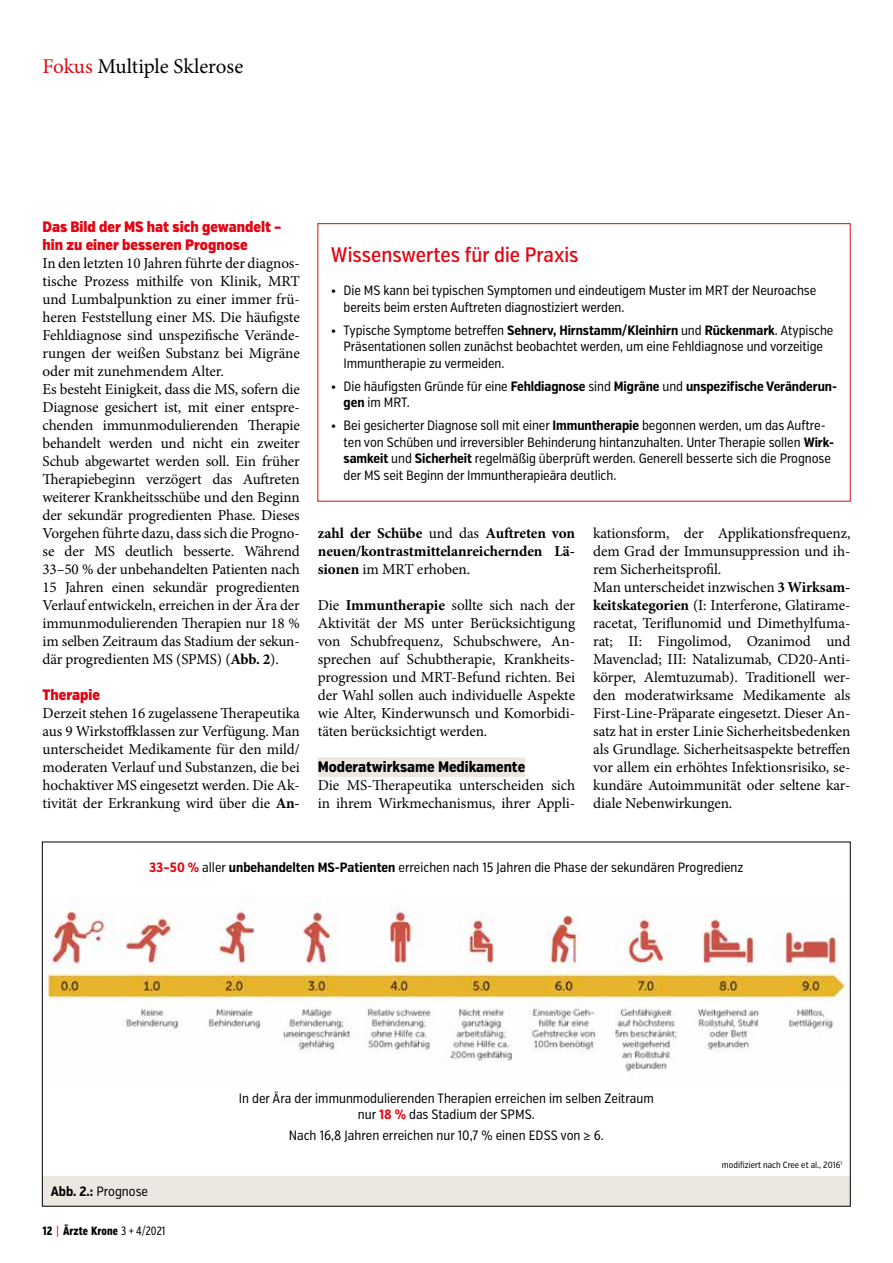
<style>
.page{position:relative;width:893px;height:1263px;background:#fff}
.page>*{position:absolute;margin:0;border:0;box-sizing:border-box;transform-origin:0 0}
.t1{font:500 21px "Verb Ex Cond";color:#e30613}
.t2{font:21px "Minion Pro";letter-spacing:-.005em;color:#000}
.t3{font:15.15px/18px "Minion Pro";letter-spacing:-.01em;color:#000}
.t4{font:700 15.15px/18px "Minion Pro";letter-spacing:-.01em;color:#000;text-align:justify}
.t5{font:900 15.15px/18px "Verb Ex Cond";color:#e30613}
.t6{font:800 15.15px "Verb Ex Cond";color:#000}
.t7{font:13.5px/16.5px "Verb Ex Cond";letter-spacing:-.005em;color:#000}
.t8{font:700 13.5px/16.5px "Verb Ex Cond";letter-spacing:-.005em;color:#000}
.t9{font:800 12px "Verb Comp";color:#000}
.t10{font:9px "Verb Ex Cond";color:#000}
.s1{color:#e30613}
.s2{font-weight:700}
.s3{font-weight:400}
.s4{font-weight:700;color:#e30613}
.s5{font-family:"Lucida Grande";font-weight:400;color:#e30613}
</style>
<div class="page">
<div style="left:318px;top:757px;width:207px;height:20px;background:#ece7e1"></div>
<div style="left:318px;top:223px;width:532px;height:278px;border:1px solid #e30613"></div>
<div style="left:42px;top:1176px;width:808px;height:30px;background:#ece7e1"></div>
<img style="left:45px;top:906px;width:803px;height:166px">
<h1 class="t2" style="left:43px;top:52px;width:202px"><span class="s1">Fokus</span> Multiple Sklerose</h1>
<p class="t5" style="left:43px;top:218px;width:240px">Das Bild der MS hat sich gewandelt – hin zu einer besseren Prognose</p>
<p class="t3" style="left:43px;top:255px;width:259px">In den letzten 10 Jahren führte der diagnos&shy;tische Prozess mithilfe von Klinik, MRT und Lumbalpunktion zu einer immer frü&shy;heren Feststellung einer MS. Die häufigste Fehldiagnose sind unspezifische Verände&shy;rungen der weißen Substanz bei Migräne oder mit zunehmendem Alter.<br>Es besteht Einigkeit, dass die MS, sofern die Diagnose gesichert ist, mit einer entspre&shy;chenden immunmodulierenden Therapie behandelt werden und nicht ein zweiter Schub abgewartet werden soll. Ein früher Therapiebeginn verzögert das Auftreten weiterer Krankheitsschübe und den Beginn der sekundär progredienten Phase. Dieses Vorgehen führte dazu, dass sich die Progno&shy;se der MS deutlich besserte. Während 33–50 % der unbehandelten Patienten nach 15 Jahren einen sekundär progredienten Verlauf entwickeln, erreichen in der Ära der immunmodulierenden Therapien nur 18 % im selben Zeitraum das Stadium der sekun&shy;där progredienten MS (SPMS) (<span class="s2">Abb. 2</span>).</p>
<p class="t5" style="left:43px;top:686px;width:59px">Therapie</p>
<p class="t3" style="left:43px;top:705px;width:259px;text-align:justify">Derzeit stehen 16 zugelassene Therapeutika aus 9 Wirkstoffklassen zur Verfügung. Man unterscheidet Medikamente für den mild/ moderaten Verlauf und Substanzen, die bei hochaktiver MS eingesetzt werden. Die Ak&shy;tivität der Erkrankung wird über die <span class="s2">An-</span></p>
<h1 class="t1" style="left:331px;top:242px;width:249px">Wissenswertes für die Praxis</h1>
<p class="t7" style="left:344px;top:283px;width:474px;text-indent:-13px">• Die MS kann bei typischen Symptomen und eindeutigem Muster im MRT der Neuroachse bereits beim ersten Auftreten diagnostiziert werden.</p>
<p class="t7" style="left:344px;top:322px;width:491px;text-indent:-13px">• Typische Symptome betreffen <span class="s2">Sehnerv, Hirnstamm/Kleinhirn</span> und <span class="s2">Rückenmark</span>. Atypische<br>Präsentationen sollen zunächst beobachtet werden, um eine Fehldiagnose und vorzeitige<br>Immuntherapie zu vermeiden.</p>
<p class="t8" style="left:344px;top:378px;width:495px;text-indent:-13px"><span class="s3">• Die häufigsten Gründe für eine</span> Fehldiagnose <span class="s3">sind</span> Migräne <span class="s3">und</span> unspezifische Veränderun&shy;gen <span class="s3">im MRT.</span></p>
<p class="t7" style="left:344px;top:417px;width:492px;text-indent:-13px">• Bei gesicherter Diagnose soll mit einer <span class="s2">Immuntherapie</span> begonnen werden, um das Auftre&shy;ten von Schüben und irreversibler Behinderung hintanzuhalten. Unter Therapie sollen <span class="s2">Wirk&shy;samkeit</span> und <span class="s2">Sicherheit</span> regelmäßig überprüft werden. Generell besserte sich die Prognose der MS seit Beginn der Immuntherapieära deutlich.</p>
<p class="t4" style="left:318px;top:524px;width:259px">zahl der Schübe <span class="s3">und das</span> Auftreten von neuen/kontrastmittelanreichernden Lä&shy;sionen <span class="s3">im MRT erhoben.</span></p>
<p class="t3" style="left:318px;top:597px;width:259px;text-align:justify">Die <span class="s2">Immuntherapie</span> sollte sich nach der Aktivität der MS unter Berücksichtigung von Schubfrequenz, Schubschwere, An&shy;sprechen auf Schubtherapie, Krankheits&shy;progression und MRT-Befund richten. Bei der Wahl sollen auch individuelle Aspekte wie Alter, Kinderwunsch und Komorbidi&shy;täten berücksichtigt werden.</p>
<p class="t6" style="left:318px;top:758px;width:209px">Moderatwirksame Medikamente</p>
<p class="t3" style="left:318px;top:777px;width:259px">Die MS-Therapeutika unterscheiden sich in ihrem Wirkmechanismus, ihrer Appli-</p>
<p class="t3" style="left:593px;top:525px;width:259px">kationsform, der Applikationsfrequenz, dem Grad der Immunsuppression und ih&shy;rem Sicherheitsprofil.<br>Man unterscheidet inzwischen <span class="s2">3 Wirksam&shy;keitskategorien</span> (I: Interferone, Glatirame&shy;racetat, Teriflunomid und Dimethylfuma&shy;rat; II: Fingolimod, Ozanimod und Mavenclad; III: Natalizumab, CD20-Anti&shy;körper, Alemtuzumab). Traditionell wer&shy;den moderatwirksame Medikamente als First-Line-Präparate eingesetzt. Dieser An&shy;satz hat in erster Linie Sicherheitsbedenken als Grundlage. Sicherheitsaspekte betreffen vor allem ein erhöhtes Infektionsrisiko, se&shy;kundäre Autoimmunität oder seltene kar&shy;diale Nebenwirkungen.</p>
<p class="t7" style="left:149px;top:859px;width:596px"><span class="s4">33–50 %</span> aller <span class="s2">unbehandelten MS-Patienten</span> erreichen nach 15 Jahren die Phase der sekundären Progredienz</p>
<p class="t7" style="left:51px;top:1183px;width:99px"><span class="s2">Abb. 2.:</span> Prognose</p>
<p class="t9" style="left:43px;top:1224px;width:125px">12 <span class="s5">|</span> Ärzte Krone <span class="s3">3 + 4/2021</span></p>
<p class="t7" style="left:239px;top:1090px;width:416px;text-align:center">In der Ära der immunmodulierenden Therapien erreichen im selben Zeitraum nur <span class="s4">18 %</span> das Stadium der SPMS.</p>
<p class="t7" style="left:289px;top:1127px;width:316px">Nach 16,8 Jahren erreichen nur 10,7 % einen EDSS von ≥ 6.</p>
<p class="t10" style="left:722px;top:1159px;width:122px">modifiziert nach Cree et al., 2016<sup>1</sup></p>
</div>
